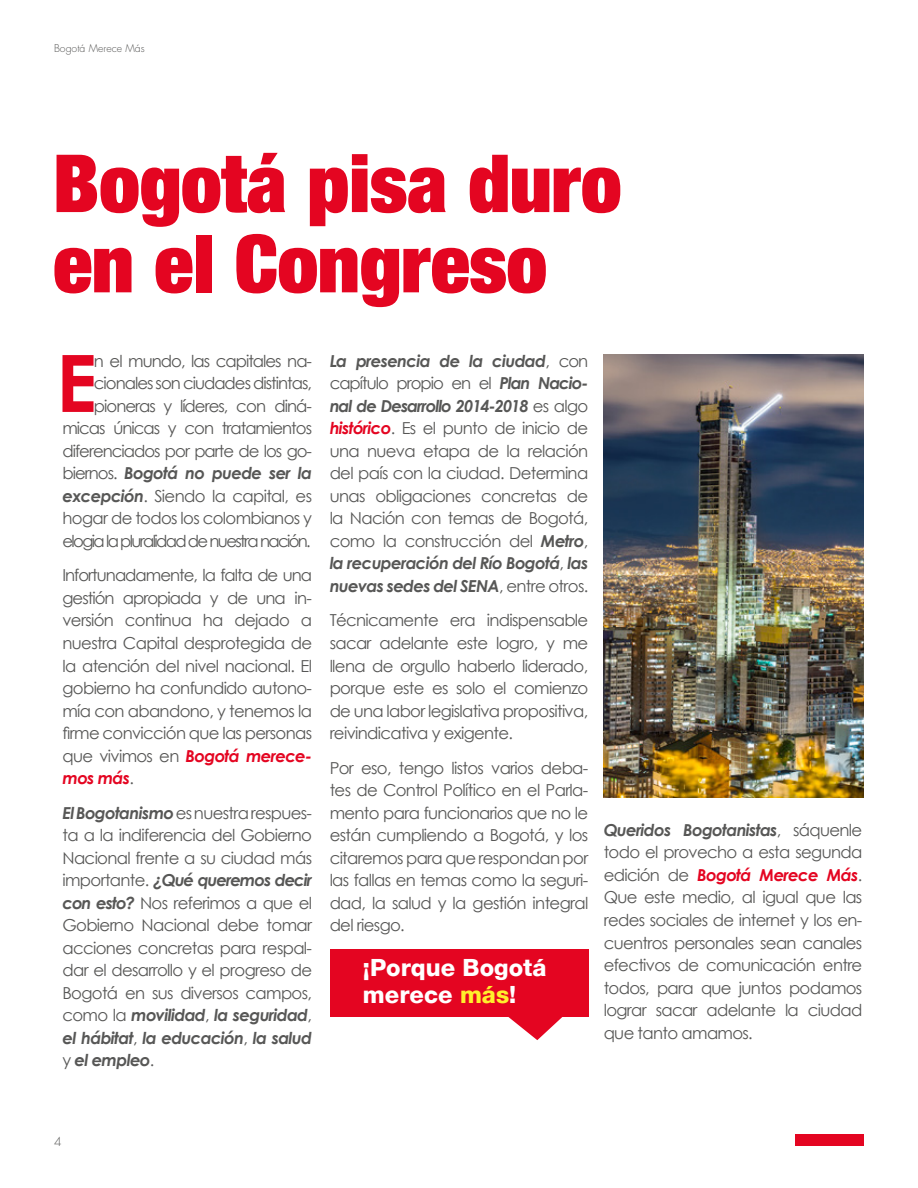
<style>
.page{position:relative;width:918px;height:1188px;background:#fff}
.page>*{position:absolute;margin:0;border:0;box-sizing:border-box;transform-origin:0 0}
.t1{font:900 condensed 80.25px/80.2px "Helvetica Neue LT Std";color:#e40521}
.t2{font:700 79.2px "Century Gothic";color:#e40521}
.t3{font:23.7px/26.7px "Helvetica Neue";color:#fff}
.t4{font:16.5px/22.5px "Century Gothic";letter-spacing:-.04em;color:#575756;text-align:justify}
.t5{font:16.5px/22.5px "Century Gothic";letter-spacing:-.06em;color:#575756;text-align:right}
.t6{font:300 12px "Futura Std";color:#575756}
.t7{font:300 10.5px "Futura Std";color:#575756}
.s1{font-weight:700;font-style:italic}
.s2{font-weight:700;font-style:italic;color:#e40521}
.s3{color:#ffef2c}
</style>
<div class="page">
<div style="left:795px;top:1134px;width:69px;height:12px;background:#e40521"></div>
<div style="left:330px;top:949px;width:258px;height:67px;background:#e40521"></div>
<svg style="left:507px;top:1016px;width:57px;height:24px"></svg>
<img style="left:604px;top:355px;width:260px;height:442px">
<p class="t7" style="left:54px;top:42px;width:92px">Bogotá Merece Más</p>
<h1 class="t1" style="left:53px;top:141px;width:569px">Bogotá pisa duro en el Congreso</h1>
<p class="t5" style="left:63px;top:349px;width:251px">n el mundo, las capitales na&shy;cionales son ciudades distintas, pioneras y líderes, con diná&shy;micas únicas y con tratamientos diferenciados por parte de los go&shy;biernos. <span class="s1">Bogotá no puede ser la excepción</span>. Siendo la capital, es hogar de todos los colombianos y elogia la pluralidad de nuestra nación.</p>
<p class="t4" style="left:63px;top:564px;width:251px">Infortunadamente, la falta de una gestión apropiada y de una in&shy;versión continua ha dejado a nuestra Capital desprotegida de la atención del nivel nacional. El gobierno ha confundido autono&shy;mía con abandono, y tenemos la firme convicción que las personas que vivimos en <span class="s2">Bogotá merece&shy;mos más</span>.</p>
<p class="t4" style="left:63px;top:801px;width:251px"><span class="s1">El Bogotanismo</span> es nuestra respues&shy;ta a la indiferencia del Gobierno Nacional frente a su ciudad más importante. <span class="s1">¿Qué queremos decir con esto?</span> Nos referimos a que el Gobierno Nacional debe tomar acciones concretas para respal&shy;dar el desarrollo y el progreso de Bogotá en sus diversos campos, como la <span class="s1">movilidad</span>, <span class="s1">la seguridad</span>, <span class="s1">el hábitat</span>, <span class="s1">la educación</span>, <span class="s1">la salud </span>y <span class="s1">el empleo</span>.</p>
<h2 class="t2" style="left:56px;top:323px;width:43px">E</h2>
<p class="t4" style="left:330px;top:349px;width:260px"><span class="s1">La presencia de la ciudad</span>, con capítulo propio en el <span class="s1">Plan Nacio&shy;nal de Desarrollo 2014-2018</span> es algo <span class="s2">histórico</span>. Es el punto de inicio de una nueva etapa de la relación del país con la ciudad. Determina unas obligaciones concretas de la Nación con temas de Bogotá, como la construcción del <span class="s1">Metro</span>, <span class="s1">la recuperación del Río Bogotá</span>, <span class="s1">las nuevas sedes del SENA</span>, entre otros.</p>
<p class="t4" style="left:330px;top:609px;width:260px">Técnicamente era indispensable sacar adelante este logro, y me llena de orgullo haberlo liderado, porque este es solo el comienzo de una labor legislativa propositiva, reivindicativa y exigente.</p>
<p class="t4" style="left:330px;top:756px;width:260px">Por eso, tengo listos varios deba&shy;tes de Control Político en el Parla&shy;mento para funcionarios que no le están cumpliendo a Bogotá, y los citaremos para que respondan por las fallas en temas como la seguri&shy;dad, la salud y la gestión integral del riesgo.</p>
<h3 class="t3" style="left:363px;top:954px;width:185px">¡Porque Bogotá merece <span class="s3">más</span>!</h3>
<p class="t4" style="left:604px;top:819px;width:260px"><span class="s1">Queridos Bogotanistas</span>, sáquenle todo el provecho a esta segunda edición de <span class="s2">Bogotá Merece Más</span>.<br>Que este medio, al igual que las redes sociales de internet y los en&shy;cuentros personales sean canales efectivos de comunicación entre todos, para que juntos podamos lograr sacar adelante la ciudad que tanto amamos.</p>
<p class="t6" style="left:54px;top:1134px;width:9px">4</p>
</div>
